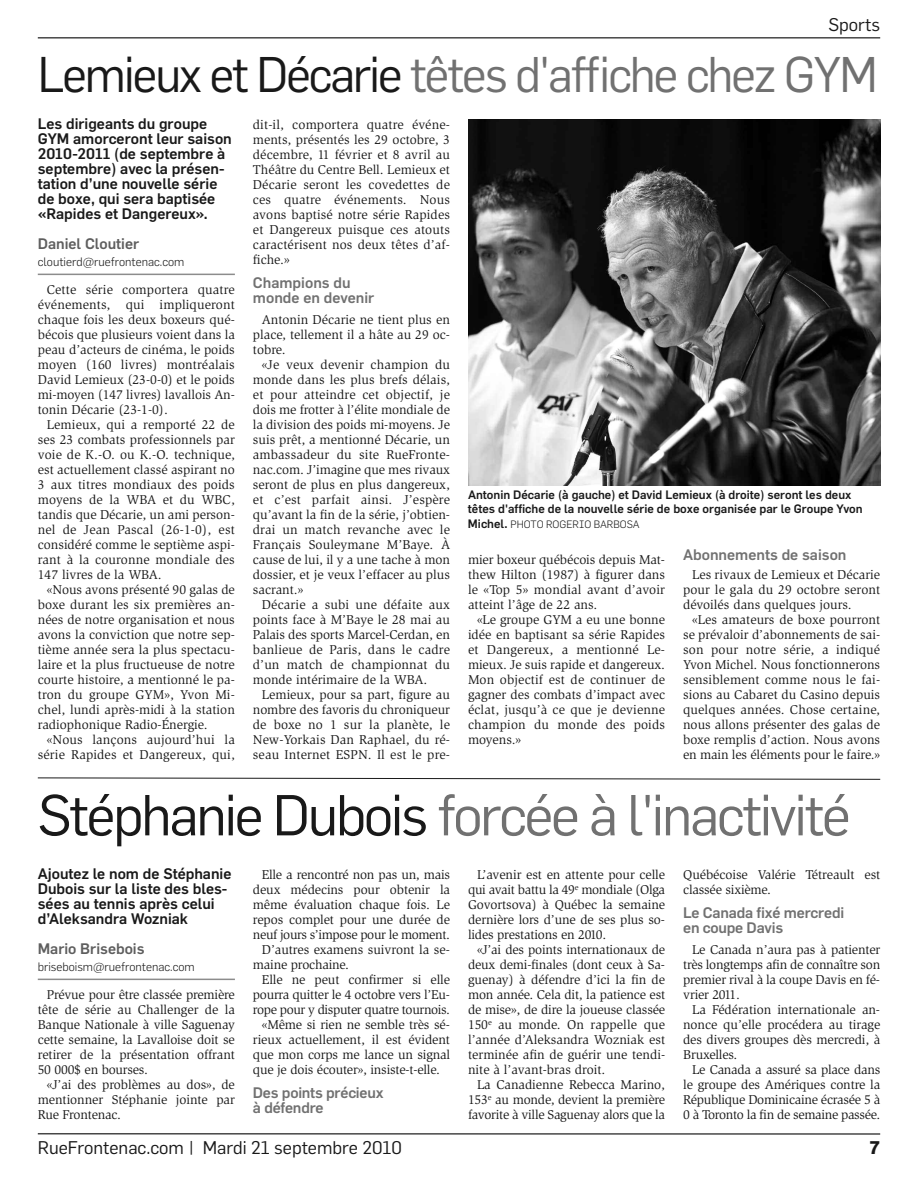
<style>
.page{position:relative;width:918px;height:1188px;background:#fff}
.page>*{position:absolute;margin:0;border:0;box-sizing:border-box;transform-origin:0 0}
.t1{font:56.55px "Flama";letter-spacing:-.04em;color:#717171}
.t2{font:49.2px "Flama";letter-spacing:-.04em;color:#717171}
.t3{font:18px "Flama";color:#191919}
.t4{font:700 18px "Flama";color:#191919}
.t5{font:500 15px/15px "Flama";color:#191919}
.t6{font:500 15px/15px "Flama";letter-spacing:-.015em;color:#717171}
.t7{font:500 15px "Flama";color:#5e5e5e}
.t8{font:13.2px/15px "Slimbach Std";letter-spacing:-.005em;color:#191919;text-align:justify}
.t9{font:13.2px "Slimbach Std";letter-spacing:-.025em;color:#191919}
.t10{font:500 12px/14.4px "Flama";color:#191919}
.t11{font:300 12px "Flama";color:#191919}
.t12{font:300 10.5px "Flama";color:#191919}
.s1{color:#191919}
.s2{font-weight:500;font-size:12px}
</style>
<div class="page">
<hr style="left:38px;top:274px;width:197px;height:1px;background:#8c8c8c">
<hr style="left:38px;top:37px;width:842px;height:2px;background:#474747">
<hr style="left:38px;top:1133px;width:842px;height:2px;background:#474747">
<hr style="left:38px;top:979px;width:197px;height:1px;background:#8c8c8c">
<svg style="left:38px;top:778px;width:842px;height:2px"></svg>
<img style="left:468px;top:119px;width:412px;height:367px">
<h3 class="t3" style="left:828px;top:16px;width:53px">Sports</h3>
<h2 class="t2" style="left:38px;top:51px;width:842px"><span class="s1">Lemieux et Décarie</span> têtes d'affiche chez GYM</h2>
<p class="t5" style="left:38px;top:117px;width:196px">Les dirigeants du groupe<br>GYM amorceront leur saison<br>2010-2011 (de septembre à septembre) avec la présen&shy;tation d’une nouvelle série de boxe, qui sera baptisée «Rapides et Dangereux».</p>
<p class="t7" style="left:38px;top:237px;width:103px">Daniel Cloutier</p>
<p class="t11" style="left:38px;top:256px;width:148px">cloutierd@ruefrontenac.com</p>
<p class="t8" style="left:38px;top:283px;width:199px;text-indent:9px">Cette série comportera quatre événements, qui impliqueront chaque fois les deux boxeurs qué&shy;bécois que plusieurs voient dans la peau d’acteurs de cinéma, le poids moyen (160 livres) montréalais David Lemieux (23-0-0) et le poids mi-moyen (147 livres) lavallois An&shy;tonin Décarie (23-1-0).</p>
<p class="t8" style="left:38px;top:418px;width:199px;text-indent:9px">Lemieux, qui a remporté 22 de ses 23 combats professionnels par voie de K.-O. ou K.-O. technique, est actuellement classé aspirant no 3 aux titres mondiaux des poids moyens de la WBA et du WBC, tandis que Décarie, un ami person&shy;nel de Jean Pascal (26-1-0), est considéré comme le septième aspi&shy;rant à la couronne mondiale des 147 livres de la WBA.</p>
<p class="t8" style="left:38px;top:583px;width:199px;text-indent:9px">«Nous avons présenté 90 galas de boxe durant les six premières an&shy;nées de notre organisation et nous avons la conviction que notre sep&shy;tième année sera la plus spectacu&shy;laire et la plus fructueuse de notre courte histoire, a mentionné le pa&shy;tron du groupe GYM», Yvon Mi&shy;chel, lundi après-midi à la station radiophonique Radio-Énergie.</p>
<p class="t8" style="left:38px;top:733px;width:199px;text-align:right">«Nous lançons aujourd’hui la série Rapides et Dangereux, qui,</p>
<p class="t8" style="left:253px;top:118px;width:199px">dit-il, comportera quatre événe&shy;ments, présentés les 29 octobre, 3 décembre, 11 février et 8 avril au Théâtre du Centre Bell. Lemieux et Décarie seront les covedettes de ces quatre événements. Nous avons baptisé notre série Rapides et Dangereux puisque ces atouts caractérisent nos deux têtes d’af&shy;fiche.»</p>
<p class="t6" style="left:253px;top:276px;width:123px">Champions du monde en devenir</p>
<p class="t8" style="left:253px;top:313px;width:199px;text-indent:9px">Antonin Décarie ne tient plus en place, tellement il a hâte au 29 oc&shy;tobre.</p>
<p class="t8" style="left:253px;top:358px;width:199px;text-indent:9px">«Je veux devenir champion du monde dans les plus brefs délais, et pour atteindre cet objectif, je dois me frotter à l’élite mondiale de la division des poids mi-moyens. Je suis prêt, a mentionné Décarie, un ambassadeur du site RueFronte&shy;nac.com. J’imagine que mes rivaux seront de plus en plus dangereux, et c’est parfait ainsi. J’espère qu’avant la fin de la série, j’obtien&shy;drai un match revanche avec le Français Souleymane M’Baye. À cause de lui, il y a une tache à mon dossier, et je veux l’effacer au plus sacrant.»</p>
<p class="t8" style="left:253px;top:598px;width:199px;text-indent:9px">Décarie a subi une défaite aux points face à M’Baye le 28 mai au Palais des sports Marcel-Cerdan, en banlieue de Paris, dans le cadre d’un match de championnat du monde intérimaire de la WBA.</p>
<p class="t8" style="left:253px;top:688px;width:199px;text-indent:9px">Lemieux, pour sa part, figure au nombre des favoris du chroniqueur de boxe no 1 sur la planète, le New-Yorkais Dan Raphael, du ré&shy;seau Internet ESPN. Il est le pre-</p>
<p class="t10" style="left:468px;top:488px;width:396px">Antonin Décarie (à gauche) et David Lemieux (à droite) seront les deux têtes d'affiche de la nouvelle série de boxe organisée par le Groupe Yvon</p>
<p class="t12" style="left:468px;top:519px;width:173px"><span class="s2">Michel.</span> PHOTO ROGERIO BARBOSA</p>
<p class="t8" style="left:468px;top:553px;width:199px">mier boxeur québécois depuis Mat&shy;thew Hilton (1987) à figurer dans le «Top 5» mondial avant d’avoir atteint l’âge de 22 ans.</p>
<p class="t8" style="left:468px;top:613px;width:199px;text-indent:9px">«Le groupe GYM a eu une bonne idée en baptisant sa série Rapides et Dangereux, a mentionné Le&shy;mieux. Je suis rapide et dangereux.<br>Mon objectif est de continuer de gagner des combats d’impact avec éclat, jusqu’à ce que je devienne champion du monde des poids moyens.»</p>
<p class="t6" style="left:683px;top:548px;width:165px">Abonnements de saison</p>
<p class="t8" style="left:683px;top:568px;width:199px;text-indent:9px">Les rivaux de Lemieux et Décarie pour le gala du 29 octobre seront dévoilés dans quelques jours.</p>
<p class="t8" style="left:683px;top:613px;width:199px;text-indent:9px">«Les amateurs de boxe pourront se prévaloir d’abonnements de sai&shy;son pour notre série, a indiqué Yvon Michel. Nous fonctionnerons sensiblement comme nous le fai&shy;sions au Cabaret du Casino depuis quelques années. Chose certaine, nous allons présenter des galas de boxe remplis d’action. Nous avons en main les éléments pour le faire.»</p>
<h1 class="t1" style="left:38px;top:788px;width:814px"><span class="s1">Stéphanie Dubois</span> forcée à l'inactivité</h1>
<p class="t5" style="left:38px;top:867px;width:195px">Ajoutez le nom de Stéphanie<br>Dubois sur la liste des bles&shy;sées au tennis après celui d’Aleksandra Wozniak</p>
<p class="t7" style="left:38px;top:942px;width:108px">Mario Brisebois</p>
<p class="t11" style="left:38px;top:961px;width:159px">briseboism@ruefrontenac.com</p>
<p class="t8" style="left:38px;top:988px;width:199px;text-indent:9px">Prévue pour être classée première tête de série au Challenger de la Banque Nationale à ville Saguenay cette semaine, la Lavalloise doit se retirer de la présentation offrant 50 000$ en bourses.</p>
<p class="t8" style="left:38px;top:1078px;width:199px;text-indent:9px">«J’ai des problèmes au dos», de mentionner Stéphanie jointe par Rue Frontenac.</p>
<p class="t8" style="left:262px;top:868px;width:190px">Elle a rencontré non pas un, mais</p>
<p class="t8" style="left:253px;top:883px;width:199px">deux médecins pour obtenir la</p>
<p class="t8" style="left:253px;top:898px;width:199px">même évaluation chaque fois. Le</p>
<p class="t8" style="left:253px;top:913px;width:199px">repos complet pour une durée de</p>
<p class="t9" style="left:253px;top:930px;width:199px">neuf jours s’impose pour le moment.</p>
<p class="t8" style="left:262px;top:943px;width:189px">D’autres examens suivront la se-</p>
<p class="t8" style="left:253px;top:958px;width:98px">maine prochaine.</p>
<p class="t8" style="left:262px;top:973px;width:190px">Elle ne peut confirmer si elle</p>
<p class="t8" style="left:253px;top:988px;width:198px">pourra quitter le 4 octobre vers l’Eu-</p>
<p class="t9" style="left:253px;top:1005px;width:199px">rope pour y disputer quatre tournois.</p>
<p class="t8" style="left:262px;top:1018px;width:189px">«Même si rien ne semble très sé-</p>
<p class="t8" style="left:253px;top:1033px;width:199px">rieux actuellement, il est évident</p>
<p class="t8" style="left:253px;top:1048px;width:199px">que mon corps me lance un signal</p>
<p class="t8" style="left:253px;top:1063px;width:188px">que je dois écouter», insiste-t-elle.</p>
<p class="t6" style="left:253px;top:1086px;width:132px">Des points précieux à défendre</p>
<p class="t8" style="left:468px;top:868px;width:199px;text-indent:9px">L’avenir est en attente pour celle qui avait battu la 49<sup>e</sup> mondiale (Olga Govortsova) à Québec la semaine dernière lors d’une de ses plus so&shy;lides prestations en 2010.</p>
<p class="t8" style="left:468px;top:943px;width:199px;text-indent:9px">«J’ai des points internationaux de deux demi-finales (dont ceux à Sa&shy;guenay) à défendre d’ici la fin de mon année. Cela dit, la patience est de mise», de dire la joueuse classée 150<sup>e</sup> au monde. On rappelle que l’année d’Aleksandra Wozniak est terminée afin de guérir une tendi&shy;nite à l’avant-bras droit.</p>
<p class="t8" style="left:468px;top:1078px;width:199px;text-indent:9px">La Canadienne Rebecca Marino, 153<sup>e</sup> au monde, devient la première favorite à ville Saguenay alors que la</p>
<p class="t8" style="left:683px;top:868px;width:199px">Québécoise Valérie Tétreault est classée sixième.</p>
<p class="t6" style="left:683px;top:906px;width:163px">Le Canada fixé mercredi en coupe Davis</p>
<p class="t8" style="left:683px;top:943px;width:199px;text-indent:9px">Le Canada n’aura pas à patienter très longtemps afin de connaître son premier rival à la coupe Davis en fé&shy;vrier 2011.</p>
<p class="t8" style="left:683px;top:1003px;width:199px;text-indent:9px">La Fédération internationale an&shy;nonce qu’elle procédera au tirage des divers groupes dès mercredi, à Bruxelles.</p>
<p class="t8" style="left:683px;top:1063px;width:199px;text-indent:9px">Le Canada a assuré sa place dans le groupe des Amériques contre la République Dominicaine écrasée 5 à 0 à Toronto la fin de semaine passée.</p>
<h3 class="t3" style="left:38px;top:1139px;width:366px">RueFrontenac.com | Mardi 21 septembre 2010</h3>
<h3 class="t4" style="left:870px;top:1140px;width:12px">7</h3>
</div>
